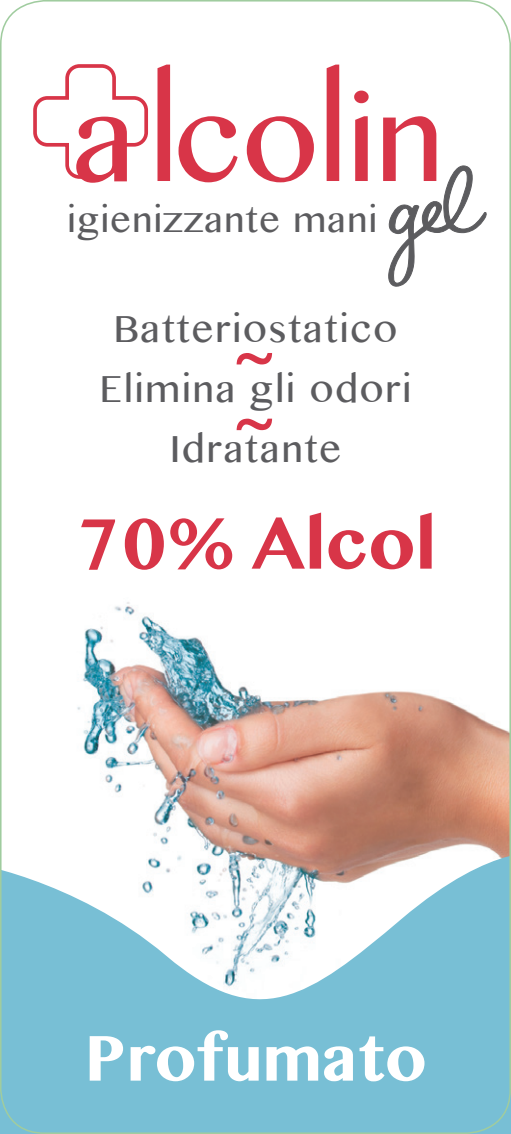
<style>
.page{position:relative;width:511px;height:1134px;background:#fff}
.page>*{position:absolute;margin:0;border:0;box-sizing:border-box;transform-origin:0 0}
.t1{font:700 72px "Myanmar MN";color:#d83548}
.t2{font:700 64px "Myanmar MN";color:#fff}
.t3{font:700 63.2px "Myanmar MN";color:#d83548}
.t4{font:37.6px "Myanmar MN";letter-spacing:.05em;color:#5c5c5f}
.t5{font:35.6px "Myanmar MN";letter-spacing:.04em;color:#5c5c5f}
</style>
<div class="page">
<img style="left:77px;top:602px;width:430px;height:237px">
<svg style="left:157px;top:65px;width:13px;height:116px;background:#d93e50"></svg>
<svg style="left:178px;top:116px;width:59px;height:66px"></svg>
<svg style="left:246px;top:116px;width:67px;height:66px"></svg>
<svg style="left:326px;top:65px;width:13px;height:116px;background:#da4052"></svg>
<svg style="left:354px;top:91px;width:14px;height:90px"></svg>
<svg style="left:383px;top:116px;width:104px;height:171px"></svg>
<svg style="left:33px;top:64px;width:115px;height:119px"></svg>
<svg style="left:0;top:839px;width:510px;height:295px;fill:#78bfd5"></svg>
<p class="t5" style="left:67px;top:199px;width:311px">igienizzante mani</p>
<p class="t4" style="left:113px;top:307px;width:285px">Batteriostatico</p>
<p class="t4" style="left:99px;top:367px;width:313px">Elimina gli odori</p>
<p class="t4" style="left:169px;top:427px;width:173px">Idratante</p>
<p class="t3" style="left:235px;top:322px;width:39px">~</p>
<p class="t3" style="left:235px;top:387px;width:39px">~</p>
<p class="t1" style="left:75px;top:502px;width:363px">70% Alcol</p>
<p class="t2" style="left:84px;top:1021px;width:344px">Profumato</p>
</div>
